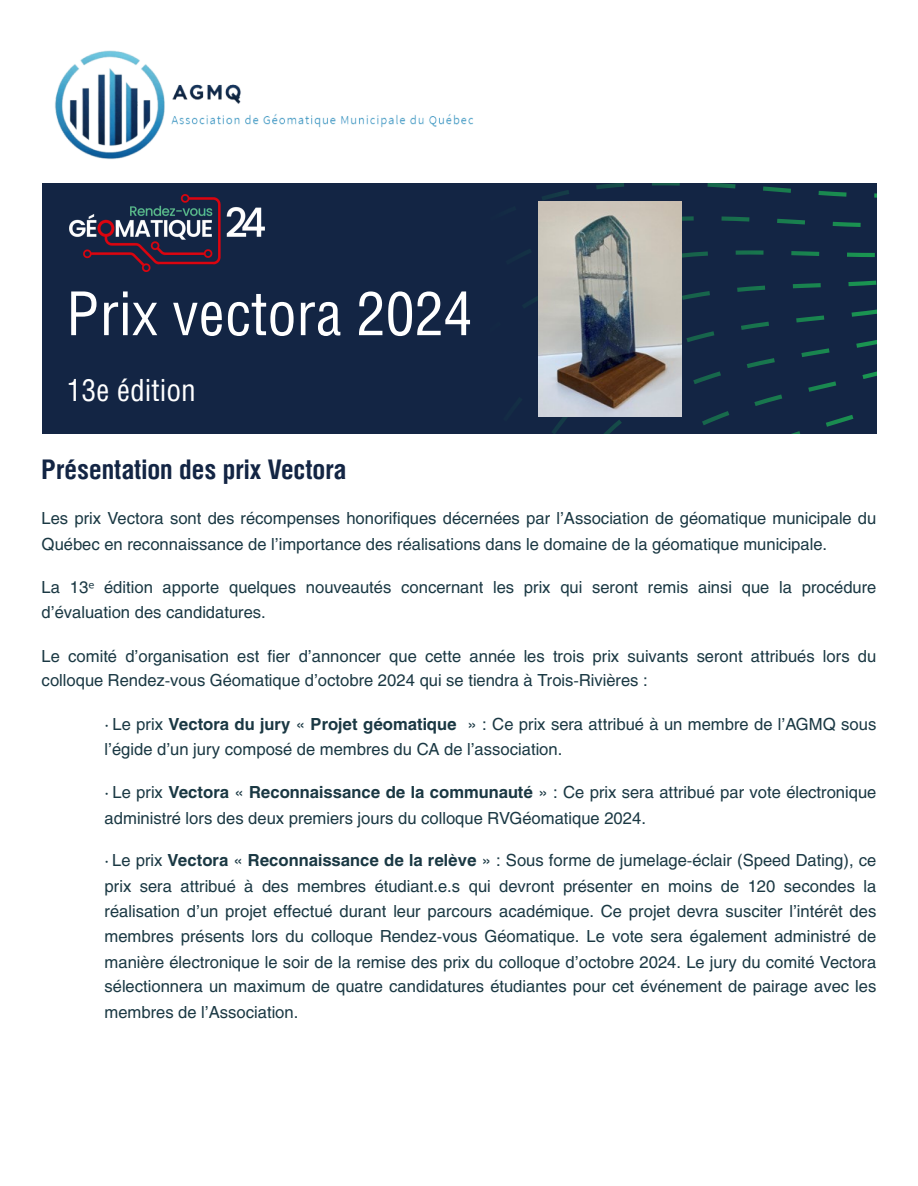
<style>
.page{position:relative;width:918px;height:1186px;background:#fff}
.page>*{position:absolute;margin:0;border:0;box-sizing:border-box;transform-origin:0 0}
.t1{font:60.6px "Helios Cond";color:#fff}
.t2{font:30.6px "Helios Cond";color:#fff}
.t3{font:700 27px "Helios Cond";color:#132544}
.t4{font:16.5px/25.3px "Helios";color:#1a3843}
.s1{font-family:"Noto Sans"}
.s2{font-weight:700}
</style>
<div class="page">
<img style="left:55px;top:50px;width:419px;height:110px">
<div style="left:42px;top:183px;width:834px;height:251px;background:#132544"></div>
<svg style="left:521px;top:183px;width:355px;height:251px"></svg>
<img style="left:70px;top:194px;width:194px;height:77px">
<img style="left:539px;top:201px;width:143px;height:215px">
<p class="t1" style="left:67px;top:277px;width:408px">Prix vectora 2024</p>
<p class="t2" style="left:67px;top:372px;width:131px">13e édition</p>
<p class="t3" style="left:42px;top:451px;width:306px">Présentation des prix Vectora</p>
<p class="t4" style="left:42px;top:505px;width:836px;line-height:25.8px">Les prix Vectora sont des récompenses honorifiques décernées par l’Association de géomatique municipale du<br>Québec en reconnaissance de l’importance des réalisations dans le domaine de la géomatique municipale.</p>
<p class="t4" style="left:42px;top:574px;width:836px;line-height:24.8px">La 13<span class="s1">ᵉ</span> édition apporte quelques nouveautés concernant les prix qui seront remis ainsi que la procédure d’évaluation des candidatures.</p>
<p class="t4" style="left:42px;top:643px;width:836px;line-height:24.8px">Le comité d’organisation est fier d’annoncer que cette année les trois prix suivants seront attribués lors du colloque Rendez-vous Géomatique d’octobre 2024 qui se tiendra à Trois-Rivières :</p>
<p class="t4" style="left:105px;top:711px;width:773px;line-height:24.8px">· Le prix <span class="s2">Vectora du jury</span> « <span class="s2">Projet géomatique</span> » : Ce prix sera attribué à un membre de l’AGMQ sous l’égide d’un jury composé de membres du CA de l’association.</p>
<p class="t4" style="left:105px;top:778px;width:773px;line-height:26px">· Le prix <span class="s2">Vectora</span> « <span class="s2">Reconnaissance de la communauté</span> » : Ce prix sera attribué par vote électronique administré lors des deux premiers jours du colloque RVGéomatique 2024.</p>
<p class="t4" style="left:105px;top:847px;width:773px;text-align:justify">· Le prix <span class="s2">Vectora</span> « <span class="s2">Reconnaissance de la relève</span> » : Sous forme de jumelage-éclair (Speed Dating), ce prix sera attribué à des membres étudiant.e.s qui devront présenter en moins de 120 secondes la réalisation d’un projet effectué durant leur parcours académique. Ce projet devra susciter l’intérêt des membres présents lors du colloque Rendez-vous Géomatique. Le vote sera également administré de manière électronique le soir de la remise des prix du colloque d’octobre 2024. Le jury du comité Vectora sélectionnera un maximum de quatre candidatures étudiantes pour cet événement de pairage avec les membres de l’Association.</p>
</div>
